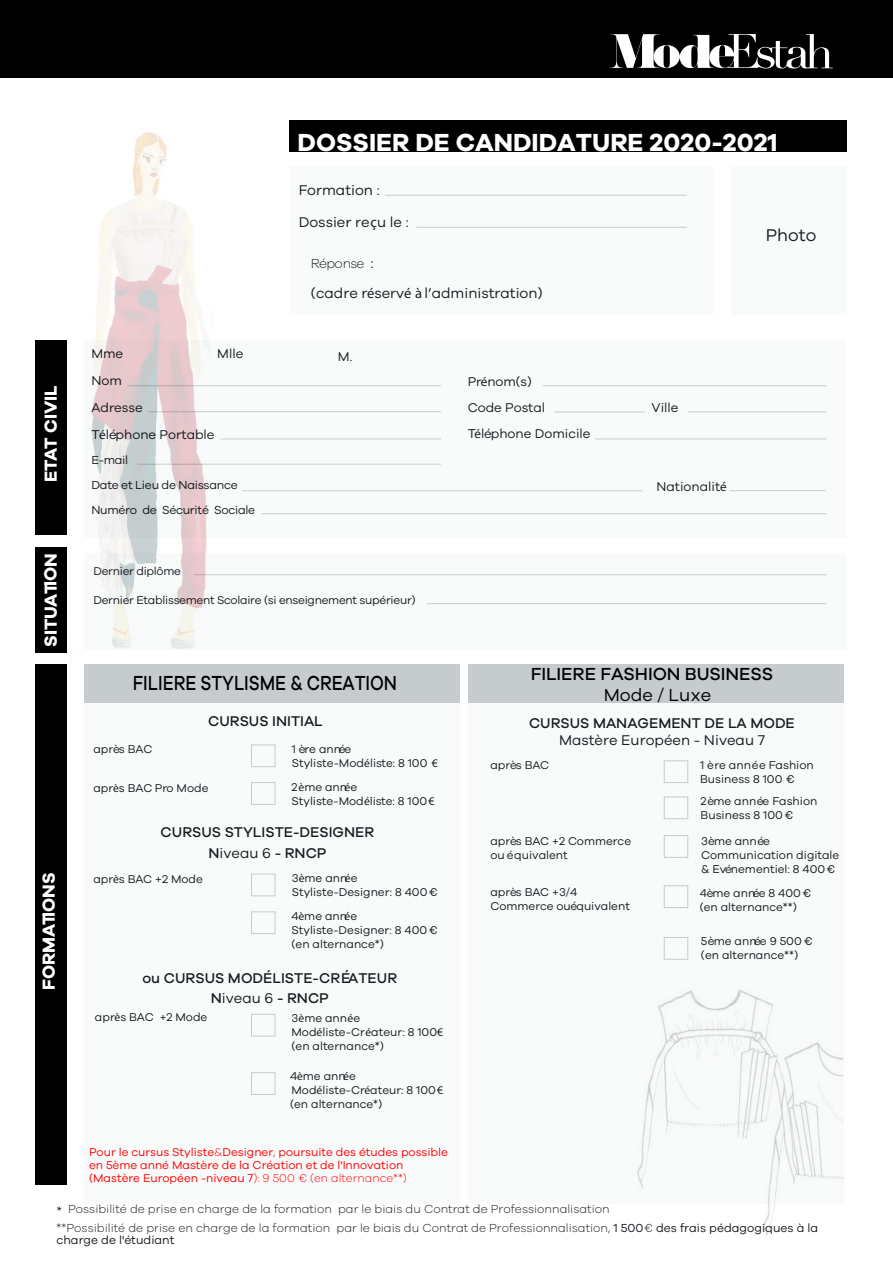
<style>
.page{position:relative;width:893px;height:1263px;background:#fff}
.page>*{position:absolute;margin:0;border:0;box-sizing:border-box;transform-origin:0 0}
.t1{font:700 25.5px "Galano Grotesque";color:#fff}
.t2{font:500 21px "Galano Grotesque";letter-spacing:-.005em;color:#000001;scale:.83 1}
.t3{font:700 18px "Galano Grotesque";letter-spacing:-.005em;color:#fff}
.t4{font:500 18px "Galano Grotesque";letter-spacing:-.005em;color:#000001}
.t5{font:18px "Galano Grotesque";color:#000001}
.t6{font:17.55px "Galano Grotesque";color:#171a1f}
.t7{font:500 14.55px/20.5px "Galano Grotesque";color:#171a1f;text-align:center}
.t8{font:14.55px "Galano Grotesque";color:#171a1f}
.t9{font:300 13.5px "Galano Grotesque";letter-spacing:-.045em;color:#171a1f}
.t10{font:13.2px/27.2px "Galano Grotesque";color:#171a1f}
.t11{font:300 12px/19px "Galano Grotesque";color:#171a1f}
.t12{font:12px/24.8px "Galano Grotesque";letter-spacing:-.025em;color:#171a1f}
.t13{font:12px "Galano Grotesque";color:#171a1f}
.t14{font:11.7px/14px "Galano Grotesque";color:#171a1f}
.t15{font:11.7px/13.2px "Galano Grotesque";color:#f00}
.t16{font:11.7px "Galano Grotesque";letter-spacing:-.025em;color:#171a1f}
.s1{font-family:"Myriad Pro"}
.s2{font-weight:400;font-size:14.55px}
.s3{font-weight:400}
.s4{font-weight:300}
.s5{font-family:"Minion Pro";font-weight:700;font-size:13.2px}
</style>
<div class="page">
<div style="left:289px;top:120px;width:557px;height:32px;background:#000001"></div>
<div style="left:84px;top:676px;width:376px;height:527px;background:#f9fbfb"></div>
<div style="left:468px;top:672px;width:376px;height:531px;background:#f9fbfb"></div>
<div style="left:290px;top:166px;width:424px;height:148px;background:#f9fbfb"></div>
<div style="left:84px;top:664px;width:376px;height:39px;background:#c6cccd"></div>
<div style="left:468px;top:664px;width:376px;height:39px;background:#c6cccd"></div>
<div style="left:0;top:0;width:893px;height:77px;background:#000001"></div>
<div style="left:731px;top:166px;width:115px;height:148px;background:#f9fbfb"></div>
<div style="left:35px;top:547px;width:32px;height:105px;background:#000001"></div>
<div style="left:84px;top:553px;width:762px;height:97px;background:#f9fbfb"></div>
<div style="left:35px;top:665px;width:32px;height:520px;background:#000001"></div>
<div style="left:85px;top:340px;width:761px;height:197px;background:#f9fbfb"></div>
<div style="left:35px;top:340px;width:32px;height:195px;background:#000001"></div>
<svg style="left:610px;top:34px;width:223px;height:35px"></svg>
<div style="left:251px;top:744px;width:24px;height:23px;border:1px solid #c6cccd"></div>
<div style="left:251px;top:782px;width:24px;height:23px;border:1px solid #c6cccd"></div>
<div style="left:251px;top:874px;width:24px;height:22px;border:1px solid #c6cccd"></div>
<div style="left:251px;top:911px;width:24px;height:23px;border:1px solid #c6cccd"></div>
<div style="left:251px;top:1014px;width:24px;height:22px;border:1px solid #c6cccd"></div>
<div style="left:664px;top:760px;width:24px;height:23px;border:1px solid #c6cccd"></div>
<div style="left:664px;top:796px;width:24px;height:23px;border:1px solid #c6cccd"></div>
<div style="left:664px;top:835px;width:24px;height:23px;border:1px solid #c6cccd"></div>
<div style="left:664px;top:885px;width:24px;height:23px;border:1px solid #c6cccd"></div>
<div style="left:664px;top:937px;width:24px;height:23px;border:1px solid #c6cccd"></div>
<div style="left:251px;top:1072px;width:24px;height:23px;border:1px solid #c6cccd"></div>
<hr style="left:128px;top:385px;width:313px;height:1px;background:#c6cccd">
<hr style="left:543px;top:385px;width:283px;height:1px;background:#c6cccd">
<hr style="left:595px;top:439px;width:231px;height:1px;background:#c6cccd">
<hr style="left:688px;top:411px;width:138px;height:1px;background:#c6cccd">
<hr style="left:730px;top:490px;width:95px;height:1px;background:#c6cccd">
<hr style="left:554px;top:412px;width:91px;height:1px;background:#c6cccd">
<hr style="left:148px;top:411px;width:293px;height:1px;background:#c6cccd">
<hr style="left:220px;top:439px;width:221px;height:1px;background:#c6cccd">
<hr style="left:137px;top:464px;width:304px;height:1px;background:#c6cccd">
<hr style="left:242px;top:490px;width:401px;height:1px;background:#c6cccd">
<hr style="left:262px;top:513px;width:564px;height:1px;background:#c6cccd">
<hr style="left:194px;top:574px;width:632px;height:1px;background:#c6cccd">
<hr style="left:427px;top:603px;width:399px;height:1px;background:#c6cccd">
<hr style="left:385px;top:195px;width:302px;height:1px;background:#c6cccd">
<hr style="left:416px;top:227px;width:271px;height:1px;background:#c6cccd">
<img style="left:91px;top:132px;width:121px;height:517px">
<h1 class="t1" style="left:298px;top:126px;width:481px">DOSSIER DE CANDIDATURE 2020-2021</h1>
<h3 class="t3" style="left:40px;top:482px;width:98px;rotate:-90deg">ETAT CIVIL</h3>
<h3 class="t3" style="left:39px;top:647px;width:95px;rotate:-90deg">SITUATION</h3>
<h3 class="t3" style="left:38px;top:989px;width:118px;rotate:-90deg">FORMATIONS</h3>
<p class="t10" style="left:91px;top:339px;width:33px">Mme</p>
<p class="t10" style="left:217px;top:339px;width:28px">Mlle</p>
<p class="t10" style="left:91px;top:366px;width:125px">Nom<br>Adresse<br>T<span class="s1">é</span>léphone Portable</p>
<p class="t12" style="left:91px;top:447px;width:165px">E-mail<br>Date et Lieu de Naissance<br>Numéro de Sécurité Sociale</p>
<p class="t8" style="left:299px;top:182px;width:82px">Formation :</p>
<p class="t8" style="left:299px;top:214px;width:112px">Dossier re<span class="s1">ç</span>u le :</p>
<p class="t9" style="left:311px;top:255px;width:64px">Réponse <span class="s2">:</span></p>
<p class="t8" style="left:311px;top:284px;width:233px">(cadre r<span class="s1">é</span>serv<span class="s1">é à</span> l’administration)</p>
<p class="t10" style="left:338px;top:343px;width:16px">M.</p>
<p class="t10" style="left:468px;top:368px;width:79px;line-height:26.2px">Pr<span class="s1">é</span>nom(s)<br>Code Postal</p>
<p class="t10" style="left:468px;top:420px;width:124px">T<span class="s1">é</span>léphone Domicile</p>
<p class="t16" style="left:93px;top:564px;width:89px">Dernier diplôme</p>
<p class="t16" style="left:93px;top:593px;width:324px">Dernier Etablissement Scolaire (si enseignement supérieur)</p>
<h3 class="t6" style="left:766px;top:225px;width:52px">Photo</h3>
<p class="t10" style="left:651px;top:394px;width:28px">Ville</p>
<p class="t10" style="left:656px;top:472px;width:72px">Nationalit<span class="s1">é</span></p>
<h2 class="t2" style="left:133px;top:670px;width:320px">FILIERE STYLISME &amp; CREATION</h2>
<p class="t7" style="left:208px;top:710px;width:116px">CURSUS INITIAL</p>
<p class="t14" style="left:93px;top:742px;width:60px">après BAC</p>
<p class="t14" style="left:93px;top:781px;width:117px">apr<span class="s1">è</span>s BAC Pro Mode</p>
<p class="t14" style="left:292px;top:741px;width:147px">1 ère année<br>Styliste-Mod<span class="s1">é</span>liste: 8 100 <span class="s1">€</span></p>
<p class="t14" style="left:291px;top:779px;width:144px">2<span class="s1">è</span>me ann<span class="s1">é</span>e<br>Styliste-Mod<span class="s1">é</span>liste: 8 100 <span class="s1">€</span></p>
<p class="t7" style="left:161px;top:822px;width:215px">CURSUS STYLISTE-DESIGNER<br>N<span class="s3">iveau 6</span> - RNCP</p>
<p class="t14" style="left:93px;top:871px;width:111px">apr<span class="s1">è</span>s BAC +2 Mode</p>
<p class="t14" style="left:292px;top:871px;width:147px">3<span class="s1">è</span>me ann<span class="s1">é</span>e<br>Styliste-Designer: 8 400 €</p>
<p class="t14" style="left:291px;top:909px;width:148px">4<span class="s1">è</span>me ann<span class="s1">é</span>e<br>Styliste-Designer: 8 400 € (en alternance*)</p>
<p class="t7" style="left:142px;top:967px;width:256px">ou CURSUS MODÉLISTE-CRÉATEUR<br>N<span class="s3">iveau 6</span> - RNCP</p>
<p class="t14" style="left:95px;top:1010px;width:114px">apr<span class="s1">è</span>s BAC +2 Mode</p>
<p class="t14" style="left:291px;top:1011px;width:153px">3<span class="s1">è</span>me ann<span class="s1">é</span>e<br>Mod<span class="s1">é</span>liste-Cr<span class="s1">é</span>ateur: 8 100 <span class="s1">€ </span>(en alternance*)</p>
<p class="t14" style="left:290px;top:1069px;width:155px">4<span class="s1">è</span>me ann<span class="s1">é</span>e<br>Mod<span class="s1">é</span>liste-Cr<span class="s1">é</span>ateur: 8 100 <span class="s1">€ </span>(en alternance*)</p>
<p class="t15" style="left:89px;top:1145px;width:360px">Pour le cursus Styliste<span class="s4">&amp;</span>Designer<span class="s4">,</span> poursuite des études possible en 5ème anné Mastère de la Création et de l'Innovation (Mastère Européen -niveau 7<span class="s4">): 9 500 € (en alternance**)</span></p>
<h3 class="t4" style="left:531px;top:663px;width:244px">FILIERE FASHION BUSINESS</h3>
<h3 class="t5" style="left:604px;top:684px;width:109px">Mode / Luxe</h3>
<p class="t7" style="left:529px;top:712px;width:267px">CURSUS MANAGEMENT DE LA MODE</p>
<p class="t8" style="left:559px;top:732px;width:207px">Mastère Européen - Niveau 7</p>
<p class="t14" style="left:490px;top:757px;width:60px">apr s BAC</p>
<p class="t14" style="left:510px;top:758px;width:8px">è</p>
<p class="t14" style="left:700px;top:757px;width:115px">1 ère année Fashion<br>Business 8 100 €</p>
<p class="t14" style="left:701px;top:793px;width:118px">2ème année Fashion<br>Business 8 100 €</p>
<p class="t14" style="left:490px;top:833px;width:142px">après BAC +2 Commerce ou équivalent</p>
<p class="t14" style="left:701px;top:833px;width:140px">3ème année<br>Communication digitale &amp; Evénementiel: 8 400 €</p>
<p class="t14" style="left:700px;top:885px;width:113px">4ème année 8 400 € (en alternance**)</p>
<p class="t14" style="left:701px;top:934px;width:113px">5ème année 9 500 € (en alternance**)</p>
<p class="t14" style="left:490px;top:884px;width:141px">après BAC +3/4<br>Commerce ou équivalent</p>
<p class="t11" style="left:57px;top:1199px;width:763px"><span class="s5">*</span> Possibilité de prise en charge de la formation par le biais du Contrat de Professionnalisation<br>**Possibilité de prise en charge de la formation par le biais du Contrat de Professionnalisation, <span class="s3">1 500</span>€ <span class="s3">des frais pédagogiques à la</span></p>
<p class="t13" style="left:57px;top:1233px;width:119px">charge de l'étudiant</p>
</div>
